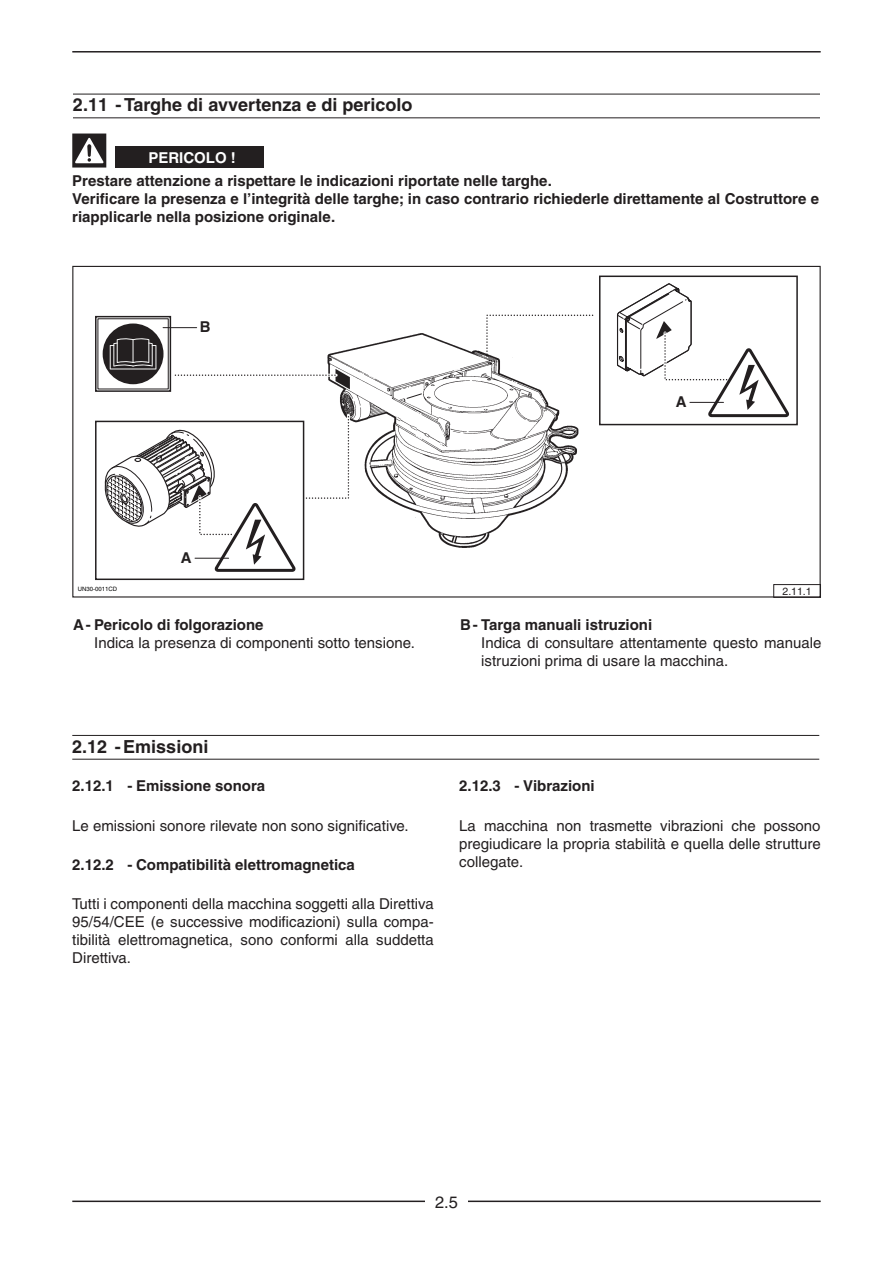
<style>
.page{position:relative;width:893px;height:1263px;background:#fff}
.page>*{position:absolute;margin:0;border:0;box-sizing:border-box;transform-origin:0 0}
.Livello_2__ITA{font:700 18px "Helvetica";color:#231f20}
.t1{font:16.5px "Helvetica";color:#231f20}
.Testo_ITA{font:15px/18px "Helvetica";color:#231f20;text-align:justify}
.Testo_ITA_Bold{font:700 15px/18px "Helvetica";color:#231f20}
.Rientro_-5{font:15px/18px "Helvetica";color:#231f20}
.Livello_3__ITA{font:700 15px "Helvetica";color:#231f20}
.Rientro_-5-2{font:700 15px "Helvetica";color:#231f20}
.t2{font:700 15px "Helvetica";color:#fff}
.t3{font:10.5px "Helvetica";color:#231f20}
.t4{font:6px "Helvetica";color:#000}
</style>
<div class="page">
<hr style="left:72px;top:51px;width:749px;height:2px;background:#231f20">
<hr style="left:72px;top:1200px;width:749px;height:2px;background:#231f20">
<div style="left:425px;top:1191px;width:43px;height:21px;background:#fff"></div>
<svg style="left:95px;top:315px;width:210px;height:266px"></svg>
<div style="left:103px;top:323px;width:60px;height:61px;background:#231f20;border-radius:50%"></div>
<svg style="left:110px;top:338px;width:46px;height:31px"></svg>
<svg style="left:103px;top:427px;width:195px;height:146px"></svg>
<div style="left:599px;top:276px;width:199px;height:149px;border:1px solid #231f20"></div>
<svg style="left:486px;top:282px;width:303px;height:137px"></svg>
<img style="left:327px;top:331px;width:253px;height:217px">
<svg style="left:407px;top:393px;width:15px;height:6px"></svg>
<svg style="left:175px;top:369px;width:175px;height:20px"></svg>
<svg style="left:305px;top:414px;width:45px;height:86px"></svg>
<hr style="left:163px;top:327px;width:34px;height:1px;background:#231f20">
<hr style="left:195px;top:558px;width:34px;height:1px;background:#231f20">
<hr style="left:690px;top:402px;width:33px;height:1px;background:#231f20">
<div style="left:773px;top:584px;width:48px;height:13px;border:1px solid #231f20"></div>
<hr style="left:73px;top:94px;width:747px;height:1px;background:#231f20">
<hr style="left:73px;top:118px;width:747px;height:1px;background:#231f20">
<svg style="left:72px;top:134px;width:34px;height:34px"></svg>
<div style="left:116px;top:146px;width:148px;height:22px;background:#231f20"></div>
<hr style="left:72px;top:735px;width:747px;height:1px;background:#231f20">
<hr style="left:72px;top:759px;width:747px;height:1px;background:#231f20">
<p class="Livello_2__ITA" style="left:73px;top:94px;width:341px">2.11 -Targhe di avvertenza e di pericolo</p>
<p class="t2" style="left:148px;top:148px;width:89px">PERICOLO !</p>
<p class="Testo_ITA_Bold" style="left:72px;top:171px;width:481px">Prestare attenzione a rispettare le indicazioni riportate nelle targhe.</p>
<p class="Testo_ITA_Bold" style="left:72px;top:189px;width:748px">Verificare la presenza e l’integrità delle targhe; in caso contrario richiederle direttamente al Costruttore e riapplicarle nella posizione originale.</p>
<p class="Testo_ITA_Bold" style="left:200px;top:318px;width:12px">B</p>
<p class="Testo_ITA_Bold" style="left:676px;top:392px;width:12px">A</p>
<p class="t4" style="left:78px;top:585px;width:41px">UN30-0011CD</p>
<p class="Testo_ITA_Bold" style="left:181px;top:548px;width:12px">A</p>
<p class="Rientro_-5-2" style="left:73px;top:615px;width:192px">A- Pericolo di folgorazione</p>
<p class="Rientro_-5" style="left:94px;top:633px;width:322px">Indica la presenza di componenti sotto tensione.</p>
<p class="t3" style="left:782px;top:585px;width:31px">2.11.1</p>
<p class="Rientro_-5-2" style="left:460px;top:615px;width:194px">B- Targa manuali istruzioni</p>
<p class="Rientro_-5" style="left:481px;top:633px;width:342px">Indica di consultare attentamente questo manuale istruzioni prima di usare la macchina.</p>
<p class="Livello_2__ITA" style="left:72px;top:735px;width:138px">2.12 -Emissioni</p>
<p class="Livello_3__ITA" style="left:72px;top:777px;width:194px">2.12.1 - Emissione sonora</p>
<p class="Testo_ITA" style="left:72px;top:816px;width:338px">Le emissioni sonore rilevate non sono significative.</p>
<p class="Livello_3__ITA" style="left:72px;top:855px;width:284px">2.12.2 - Compatibilità elettromagnetica</p>
<p class="Testo_ITA" style="left:72px;top:895px;width:363px">Tutti i componenti della macchina soggetti alla Direttiva 95/54/CEE (e successive modificazioni) sulla compa&shy;tibilità elettromagnetica, sono conformi alla suddetta Direttiva.</p>
<p class="Livello_3__ITA" style="left:459px;top:777px;width:137px">2.12.3 - Vibrazioni</p>
<p class="Testo_ITA" style="left:459px;top:816px;width:363px">La macchina non trasmette vibrazioni che possono pregiudicare la propria stabilità e quella delle strutture collegate.</p>
<p class="t1" style="left:435px;top:1192px;width:24px">2.5</p>
</div>
